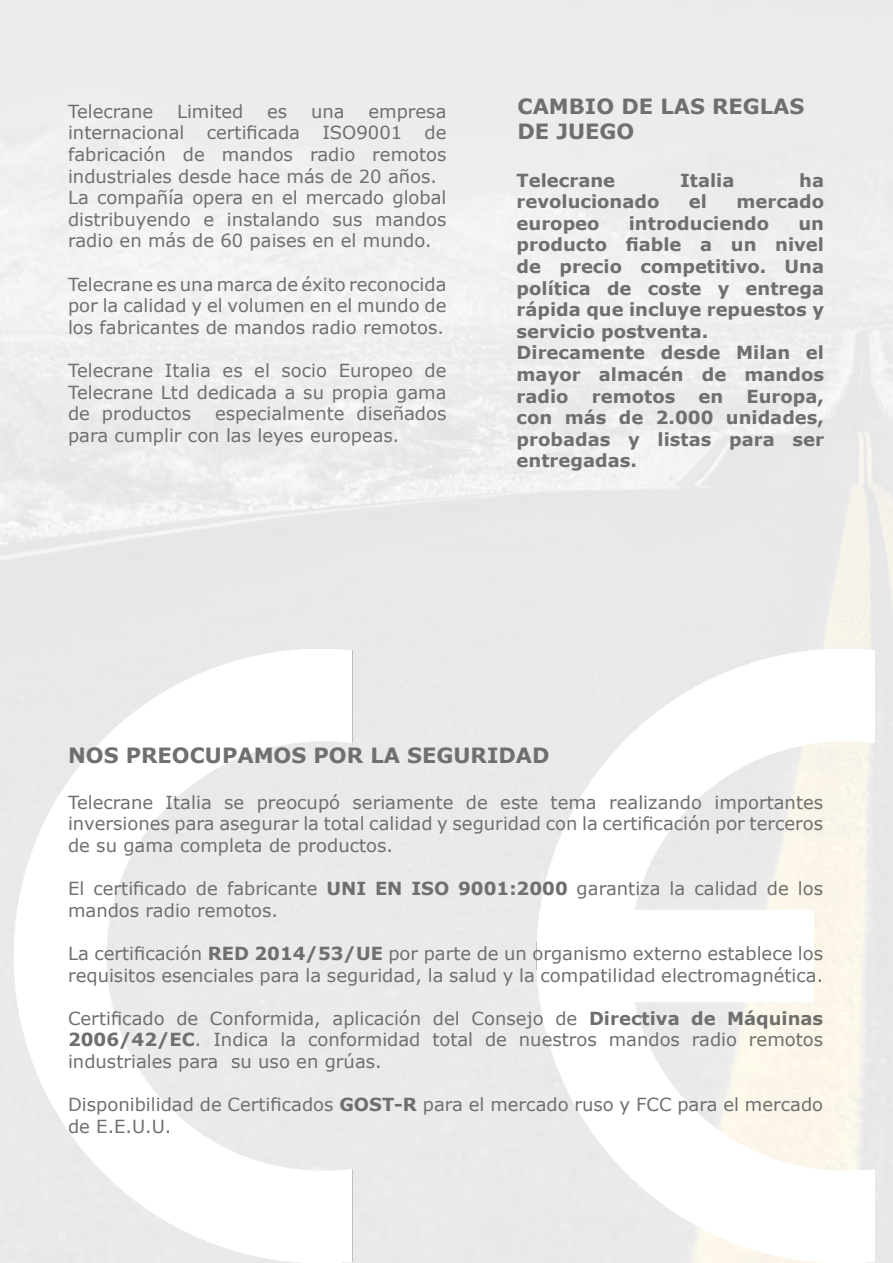
<style>
.page{position:relative;width:893px;height:1263px;background:#fff}
.page>*{position:absolute;margin:0;border:0;box-sizing:border-box;transform-origin:0 0}
.t1{font:700 21px/25.2px "Verdana";color:#6f6f6e}
.t2{font:18px/21.6px "Verdana";color:#6f6f6e}
.t3{font:700 18px/21.6px "Verdana";color:#6f6f6e}
.s1{font-weight:700}
</style>
<div class="page">
<p class="t2" style="left:68px;top:100px;width:87px">Telecrane</p>
<p class="t2" style="left:177px;top:100px;width:68px">Limited</p>
<p class="t2" style="left:267px;top:100px;width:22px">es</p>
<p class="t2" style="left:311px;top:100px;width:35px">una</p>
<p class="t2" style="left:68px;top:100px;width:380px;text-indent:300px">empresa internacional certificada ISO9001 de fabricación de mandos radio remotos industriales desde hace más de 20 años.<br>La compañía opera en el mercado global distribuyendo e instalando sus mandos radio en más de 60 paises en el mundo.</p>
<p class="t2" style="left:68px;top:273px;width:380px;text-align:justify">Telecrane es una marca de éxito reconocida por la calidad y el volumen en el mundo de los fabricantes de mandos radio remotos.</p>
<p class="t2" style="left:68px;top:359px;width:380px;text-align:justify">Telecrane Italia es el socio Europeo de Telecrane Ltd dedicada a su propia gama de productos</p>
<p class="t2" style="left:68px;top:403px;width:380px;text-indent:147px">especialmente diseñados para cumplir con las leyes europeas.</p>
<p class="t1" style="left:517px;top:94px;width:289px">CAMBIO DE LAS REGLAS<br>DE JUEGO</p>
<p class="t3" style="left:517px;top:169px;width:100px">Telecrane</p>
<p class="t3" style="left:680px;top:169px;width:56px">Italia</p>
<p class="t3" style="left:799px;top:169px;width:26px">ha</p>
<p class="t3" style="left:517px;top:190px;width:144px">revolucionado</p>
<p class="t3" style="left:689px;top:190px;width:20px">el</p>
<p class="t3" style="left:736px;top:190px;width:89px">mercado</p>
<p class="t3" style="left:517px;top:212px;width:84px">europeo</p>
<p class="t3" style="left:629px;top:212px;width:142px">introduciendo</p>
<p class="t3" style="left:517px;top:212px;width:309px;text-indent:282px">un producto fiable a un nivel de precio competitivo. Una política de coste y entrega rápida que incluye repuestos y servicio postventa.<br>Direcamente desde Milan el mayor almacén de mandos radio</p>
<p class="t3" style="left:517px;top:385px;width:309px;text-align:justify;text-indent:230px">Europa, con más de 2.000 unidades, probadas y listas para ser entregadas.</p>
<p class="t3" style="left:592px;top:385px;width:85px">remotos</p>
<p class="t3" style="left:699px;top:385px;width:26px">en</p>
<p class="t1" style="left:68px;top:742px;width:483px">NOS PREOCUPAMOS POR LA SEGURIDAD</p>
<p class="t2" style="left:68px;top:791px;width:757px;text-align:justify">Telecrane Italia se preocupó seriamente de este tema realizando importantes inversiones para asegurar la total calidad y seguridad con la certificación por terceros de su gama completa de productos.</p>
<p class="t2" style="left:68px;top:877px;width:757px">El certificado de fabricante <span class="s1">UNI EN ISO 9001:2000</span> garantiza la calidad de los mandos radio remotos.</p>
<p class="t2" style="left:68px;top:942px;width:757px">La certificación <span class="s1">RED 2014/53/UE</span> por parte de un organismo externo establece los requisitos esenciales para la seguridad, la salud y la compatilidad electromagnética.</p>
<p class="t2" style="left:68px;top:1007px;width:757px;text-align:justify">Certificado de Conformida, aplicación del Consejo de <span class="s1">Directiva de Máquinas 2006/42/EC</span>. Indica la conformidad total de nuestros mandos radio remotos industriales para su uso en grúas.</p>
<p class="t2" style="left:68px;top:1093px;width:757px">Disponibilidad de Certificados <span class="s1">GOST-R</span> para el mercado ruso y FCC para el mercado de E.E.U.U.</p>
</div>
